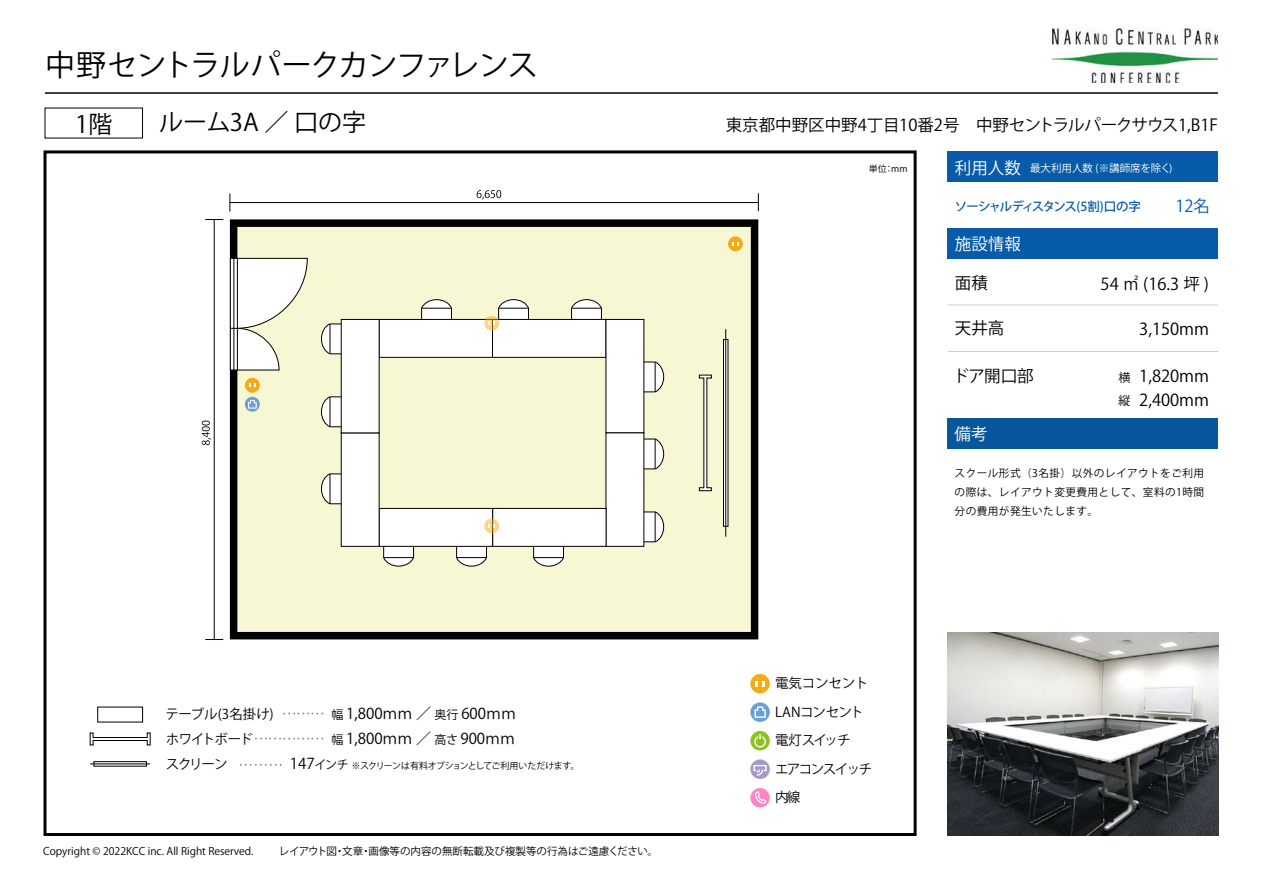
<style>
.page{position:relative;width:1263px;height:893px;background:#fff}
.page>*{position:absolute;margin:0;border:0;box-sizing:border-box;transform-origin:0 0}
.t1{font:30px "Koz Go Pr 6 N";letter-spacing:-.03em;color:#000}
.t2{font:24px "Koz Go Pr 6 N";color:#000}
.t3{font:16.5px/23.9px "Koz Go Pr 6 N";color:#000}
.t4{font:16.5px "Koz Go Pr 6 N";color:#fff}
.t5{font:16.5px "Koz Go Pr 6 N";color:#085ba8}
.t6{font:15px "Koz Go Pr 6 N";color:#000}
.t7{font:13.5px/28.3px "Koz Go Pr 6 N";letter-spacing:-.115em;color:#000}
.t8{font:13.5px "Koz Go Pr 6 N";letter-spacing:-.065em;color:#000}
.t9{font:13.5px "Koz Go Pr 6 N";letter-spacing:-.01em;color:#000}
.t10{font:13.5px "Koz Go Pr 6 N";letter-spacing:-.045em;color:#000}
.t11{font:13.5px "Koz Go Pr 6 N";letter-spacing:-.015em;color:#000}
.t12{font:500 12.45px "Koz Go Pr 6 N";letter-spacing:-.1em;color:#085ba8}
.t13{font:12px/22.8px "Koz Go Pr 6 N";color:#000}
.t14{font:10.65px/19.2px "Koz Go Pr 6 N";letter-spacing:.04em;color:#000;text-align:justify}
.t15{font:10.5px "Koz Go Pr 6 N";color:#000}
.t16{font:10.5px "Koz Go Pr 6 N";color:#fff}
.t17{font:9px "Koz Go Pr 6 N";letter-spacing:-.035em;color:#000}
.s1{font-size:12px}
.s2{font-size:15px}
.s3{font-size:16.5px}
</style>
<div class="page">
<hr style="left:45px;top:92px;width:1173px;height:2px;background:#000">
<div style="left:44px;top:150px;width:872px;height:686px;border:3px solid #000"></div>
<div style="left:948px;top:228px;width:270px;height:30px;background:#085ba8"></div>
<div style="left:948px;top:152px;width:270px;height:30px;background:#085ba8"></div>
<div style="left:948px;top:419px;width:270px;height:30px;background:#08579c"></div>
<svg style="left:750px;top:702px;width:20px;height:20px"></svg>
<svg style="left:754px;top:706px;width:12px;height:12px"></svg>
<div style="left:750px;top:674px;width:20px;height:19px;background:#f5ab18;border-radius:50%"></div>
<svg style="left:756px;top:681px;width:8px;height:5px"></svg>
<svg style="left:750px;top:731px;width:20px;height:19px"></svg>
<svg style="left:754px;top:734px;width:12px;height:13px"></svg>
<svg style="left:750px;top:759px;width:20px;height:20px"></svg>
<svg style="left:753px;top:765px;width:14px;height:11px"></svg>
<div style="left:750px;top:788px;width:20px;height:19px;background:#ff86c2;border-radius:50%"></div>
<svg style="left:755px;top:791px;width:11px;height:13px"></svg>
<img style="left:948px;top:632px;width:270px;height:203px">
<hr style="left:948px;top:305px;width:270px;height:1px;background:#ccc">
<hr style="left:948px;top:351px;width:270px;height:1px;background:#ccc">
<svg style="left:202px;top:421px;width:9px;height:24px"></svg>
<hr style="left:214px;top:219px;width:1px;height:420px;background:#000">
<svg style="left:205px;top:639px;width:18px;height:1px"></svg>
<svg style="left:205px;top:219px;width:18px;height:1px"></svg>
<svg style="left:477px;top:190px;width:24px;height:10px"></svg>
<hr style="left:230px;top:202px;width:528px;height:1px;background:#000">
<svg style="left:229px;top:194px;width:1px;height:18px"></svg>
<svg style="left:758px;top:193px;width:1px;height:18px"></svg>
<svg style="left:283px;top:713px;width:40px;height:1px"></svg>
<svg style="left:89px;top:732px;width:62px;height:14px"></svg>
<svg style="left:255px;top:738px;width:68px;height:1px"></svg>
<svg style="left:94px;top:761px;width:53px;height:5px"></svg>
<hr style="left:90px;top:763px;width:60px;height:1px;background:#000">
<svg style="left:240px;top:764px;width:42px;height:2px"></svg>
<svg style="left:230px;top:219px;width:528px;height:420px;fill:#f8f7d4"></svg>
<svg style="left:723px;top:339px;width:5px;height:188px"></svg>
<hr style="left:725px;top:329px;width:1px;height:208px;background:#000">
<svg style="left:230px;top:258px;width:78px;height:113px"></svg>
<svg style="left:421px;top:299px;width:31px;height:20px"></svg>
<div style="left:379px;top:319px;width:114px;height:39px;background:#fff;border:1px solid #000"></div>
<svg style="left:571px;top:299px;width:31px;height:20px"></svg>
<hr style="left:571px;top:308px;width:30px;height:1px;background:#000">
<div style="left:492px;top:319px;width:114px;height:39px;background:#fff;border:1px solid #000"></div>
<svg style="left:644px;top:361px;width:20px;height:32px"></svg>
<hr style="left:655px;top:362px;width:1px;height:30px;background:#000">
<div style="left:606px;top:319px;width:38px;height:114px;background:#fff"></div>
<svg style="left:644px;top:438px;width:20px;height:32px"></svg>
<hr style="left:655px;top:439px;width:1px;height:30px;background:#000">
<svg style="left:644px;top:511px;width:20px;height:32px"></svg>
<hr style="left:655px;top:512px;width:1px;height:30px;background:#000">
<div style="left:606px;top:432px;width:38px;height:115px;background:#fff"></div>
<svg style="left:533px;top:547px;width:31px;height:20px"></svg>
<div style="left:492px;top:508px;width:114px;height:39px;background:#fff;border:1px solid #000"></div>
<svg style="left:456px;top:547px;width:31px;height:20px"></svg>
<svg style="left:383px;top:547px;width:31px;height:20px"></svg>
<hr style="left:384px;top:557px;width:30px;height:1px;background:#000">
<div style="left:379px;top:508px;width:114px;height:39px;background:#fff;border:1px solid #000"></div>
<svg style="left:321px;top:473px;width:20px;height:31px"></svg>
<hr style="left:330px;top:474px;width:1px;height:30px;background:#000">
<div style="left:341px;top:432px;width:38px;height:115px;background:#fff"></div>
<svg style="left:321px;top:396px;width:20px;height:31px"></svg>
<hr style="left:330px;top:397px;width:1px;height:30px;background:#000">
<svg style="left:321px;top:323px;width:20px;height:32px"></svg>
<hr style="left:330px;top:324px;width:1px;height:30px;background:#000">
<div style="left:341px;top:319px;width:38px;height:114px;background:#fff"></div>
<svg style="left:699px;top:374px;width:13px;height:117px"></svg>
<svg style="left:245px;top:397px;width:15px;height:15px"></svg>
<svg style="left:248px;top:400px;width:9px;height:9px"></svg>
<div style="left:245px;top:378px;width:15px;height:15px;background:#f5ab18;border-radius:50%"></div>
<svg style="left:249px;top:383px;width:7px;height:4px"></svg>
<svg style="left:484px;top:316px;width:15px;height:15px"></svg>
<svg style="left:488px;top:299px;width:41px;height:30px"></svg>
<svg style="left:484px;top:519px;width:15px;height:15px"></svg>
<svg style="left:488px;top:524px;width:7px;height:4px"></svg>
<div style="left:728px;top:236px;width:15px;height:15px;background:#f5ab18;border-radius:50%"></div>
<svg style="left:732px;top:242px;width:7px;height:4px"></svg>
<img style="left:1053px;top:29px;width:165px;height:53px">
<h1 class="t1" style="left:45px;top:48px;width:494px">中野セントラルパークカンファレンス</h1>
<h2 class="t2" style="left:75px;top:110px;width:39px">1階</h2>
<h2 class="t2" style="left:159px;top:108px;width:208px">ルーム3A ／ 口の字</h2>
<h3 class="t3" style="left:726px;top:114px;width:494px">東京都中野区中野4丁目10番2号　中野セントラルパークサウス1,B1F</h3>
<p class="t9" style="left:165px;top:707px;width:110px">テーブル(3名掛け)</p>
<h3 class="t6" style="left:331px;top:705px;width:186px"><span class="s1">幅</span> 1,800ｍｍ ／ <span class="s1">奥行</span> 600ｍｍ</h3>
<p class="t8" style="left:166px;top:731px;width:89px">ホワイトボード</p>
<h3 class="t6" style="left:331px;top:730px;width:185px"><span class="s1">幅</span> 1,800ｍｍ ／ <span class="s1">高さ</span> 900ｍｍ</h3>
<p class="t8" style="left:166px;top:756px;width:63px">スクリーン</p>
<p class="t17" style="left:290px;top:760px;width:291px"><span class="s2">147</span><span class="s1">インチ</span> ※スクリーンは有料オプションとしてご利用いただけます。</p>
<p class="t15" style="left:43px;top:845px;width:212px">Copyright © 2022KCC inc. All Right Reserved.</p>
<p class="t15" style="left:279px;top:845px;width:381px">レイアウト図・文章・画像等の内容の無断転載及び複製等の行為はご遠慮ください。</p>
<p class="t17" style="left:869px;top:163px;width:40px">単位：mm</p>
<p class="t16" style="left:955px;top:162px;width:219px"><span class="s3">利用人数</span> 最大利用人数 (※講師席を除く)</p>
<p class="t12" style="left:955px;top:199px;width:187px">ソーシャルディスタンス(5割)口の字</p>
<h3 class="t5" style="left:1175px;top:196px;width:36px">12名</h3>
<h3 class="t4" style="left:955px;top:234px;width:67px">施設情報</h3>
<h3 class="t3" style="left:955px;top:271px;width:34px">面積</h3>
<h3 class="t3" style="left:955px;top:316px;width:51px">天井高</h3>
<h3 class="t3" style="left:953px;top:364px;width:82px">ドア開口部</h3>
<p class="t13" style="left:1118px;top:366px;width:13px">横縦</p>
<h3 class="t3" style="left:1100px;top:273px;width:110px">54 ㎡ (16.3 坪 )</h3>
<h3 class="t3" style="left:1139px;top:317px;width:71px">3,150mm</h3>
<h3 class="t3" style="left:1139px;top:364px;width:71px">1,820mm<br>2,400mm</h3>
<h3 class="t4" style="left:954px;top:425px;width:34px">備考</h3>
<p class="t14" style="left:955px;top:463px;width:251px">スクール形式（3名掛）以外のレイアウトをご利用の際は、レイアウト変更費用として、室料の1時間分の費用が発生いたします。</p>
<p class="t11" style="left:775px;top:676px;width:95px">電気コンセント</p>
<p class="t10" style="left:775px;top:704px;width:90px">LANコンセント</p>
<p class="t7" style="left:775px;top:726px;width:99px">電灯スイッチ<br>エアコンスイッチ内線</p>
</div>
